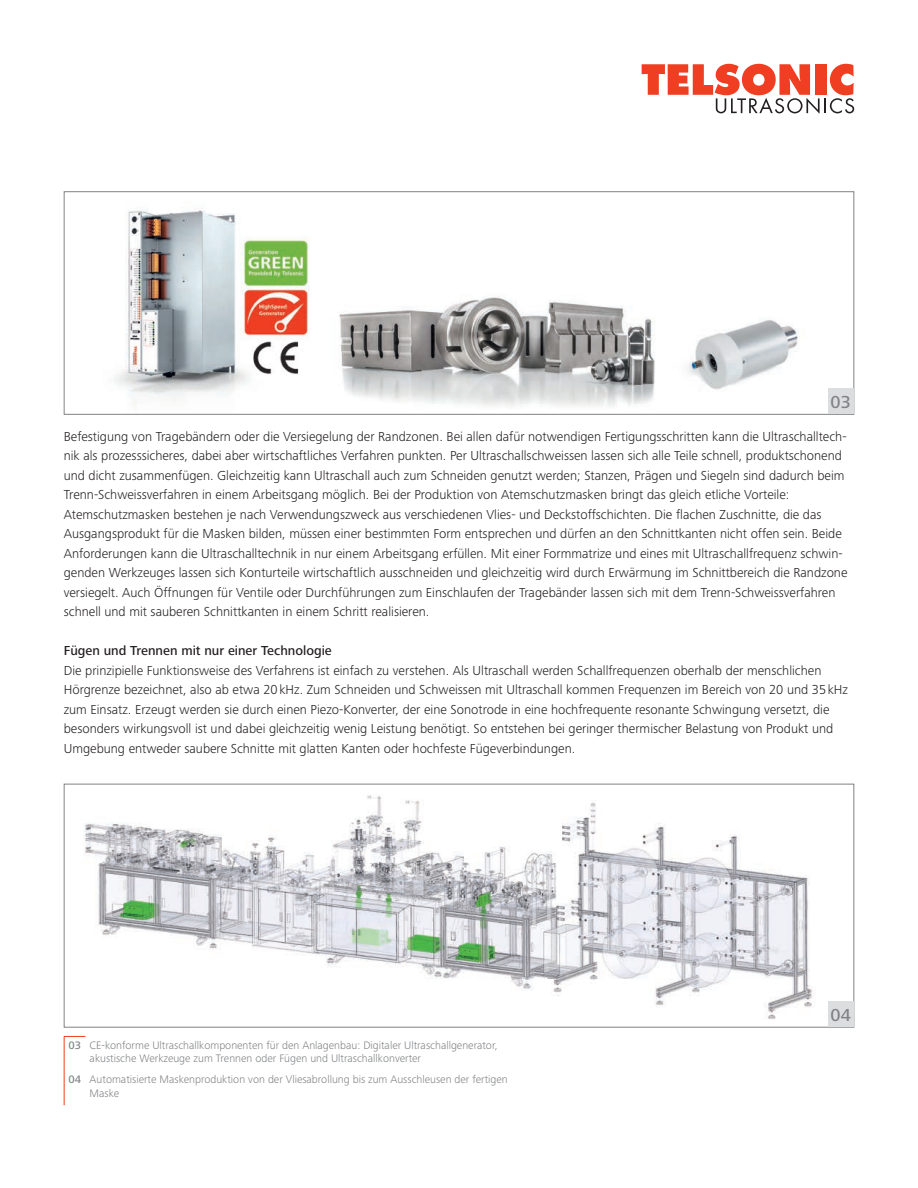
<style>
.page{position:relative;width:918px;height:1188px;background:#fff}
.page>*{position:absolute;margin:0;border:0;box-sizing:border-box;transform-origin:0 0}
.t1{font:500 18px "Frutiger Next LTW1 G";color:#808285}
.Lauftext_9_13pt{font:300 13.5px/19.5px "Frutiger Next LTW1 G";color:#231f20}
.Lauftext_9_13pt__med{font:500 13.5px "Frutiger Next LTW1 G";color:#231f20}
.Legende_7_5_9pt{font:300 11.25px/13.5px "Frutiger Next LTW1 G";color:#808285}
.Legende_7_5_9pt__med{font:500 11.25px "Frutiger Next LTW1 G";color:#808285}
</style>
<div class="page">
<svg style="left:64px;top:1036px;width:21px;height:1px"></svg>
<hr style="left:64px;top:1037px;width:1px;height:34px;background:#ef3e22">
<hr style="left:64px;top:1071px;width:1px;height:34px;background:#ef3e22">
<svg style="left:642px;top:64px;width:212px;height:50px"></svg>
<svg style="left:63px;top:191px;width:792px;height:224px"></svg>
<svg style="left:63px;top:783px;width:792px;height:245px"></svg>
<div style="left:828px;top:388px;width:25px;height:26px;background:#dcdddf"></div>
<div style="left:828px;top:1001px;width:25px;height:26px;background:#dcdddf"></div>
<p class="t1" style="left:831px;top:391px;width:22px">03</p>
<p class="Lauftext_9_13pt" style="left:64px;top:426px;width:784px">Befestigung von Tragebändern oder die Versiegelung der Randzonen. Bei allen dafür notwendigen Fertigungsschritten kann die Ultraschalltech&shy;nik als prozesssicheres, dabei aber wirtschaftliches Verfahren punkten. Per Ultraschallschweissen lassen sich alle Teile schnell, produktschonend und dicht zusammenfügen. Gleichzeitig kann Ultraschall auch zum Schneiden genutzt werden; Stanzen, Prägen und Siegeln sind dadurch beim Trenn-Schweissverfahren in einem Arbeitsgang möglich. Bei der Produktion von Atemschutzmasken bringt das gleich etliche Vorteile:</p>
<p class="Lauftext_9_13pt" style="left:64px;top:504px;width:785px">Atemschutzmasken bestehen je nach Verwendungszweck aus verschiedenen Vlies- und Deckstoffschichten. Die flachen Zuschnitte, die das Ausgangsprodukt für die Masken bilden, müssen einer bestimmten Form entsprechen und dürfen an den Schnittkanten nicht offen sein. Beide Anforderungen kann die Ultraschalltechnik in nur einem Arbeitsgang erfüllen. Mit einer Formmatrize und eines mit Ultraschallfrequenz schwin&shy;genden Werkzeuges lassen sich Konturteile wirtschaftlich ausschneiden und gleichzeitig wird durch Erwärmung im Schnittbereich die Randzone versiegelt. Auch Öffnungen für Ventile oder Durchführungen zum Einschlaufen der Tragebänder lassen sich mit dem Trenn-Schweissverfahren schnell und mit sauberen Schnittkanten in einem Schritt realisieren.</p>
<p class="Lauftext_9_13pt__med" style="left:64px;top:643px;width:269px">Fügen und Trennen mit nur einer Technologie</p>
<p class="Lauftext_9_13pt" style="left:64px;top:660px;width:786px">Die prinzipielle Funktionsweise des Verfahrens ist einfach zu verstehen. Als Ultraschall werden Schallfrequenzen oberhalb der menschlichen Hörgrenze bezeichnet, also ab etwa 20kHz. Zum Schneiden und Schweissen mit Ultraschall kommen Frequenzen im Bereich von 20 und 35kHz zum Einsatz. Erzeugt werden sie durch einen Piezo-Konverter, der eine Sonotrode in eine hochfrequente resonante Schwingung versetzt, die besonders wirkungsvoll ist und dabei gleichzeitig wenig Leistung benötigt. So entstehen bei geringer thermischer Belastung von Produkt und Umgebung entweder saubere Schnitte mit glatten Kanten oder hochfeste Fügeverbindungen.</p>
<p class="Legende_7_5_9pt__med" style="left:68px;top:1039px;width:14px">03</p>
<p class="Legende_7_5_9pt" style="left:90px;top:1038px;width:410px">CE-konforme Ultraschallkomponenten für den Anlagenbau: Digitaler Ultraschallgenerator, akustische Werkzeuge zum Trennen oder Fügen und Ultraschallkonverter</p>
<p class="Legende_7_5_9pt__med" style="left:68px;top:1073px;width:14px">04</p>
<p class="Legende_7_5_9pt" style="left:90px;top:1073px;width:420px">Automatisierte Maskenproduktion von der Vliesabrollung bis zum Ausschleusen der fertigen<br>Maske</p>
<p class="t1" style="left:831px;top:1004px;width:22px">04</p>
</div>
